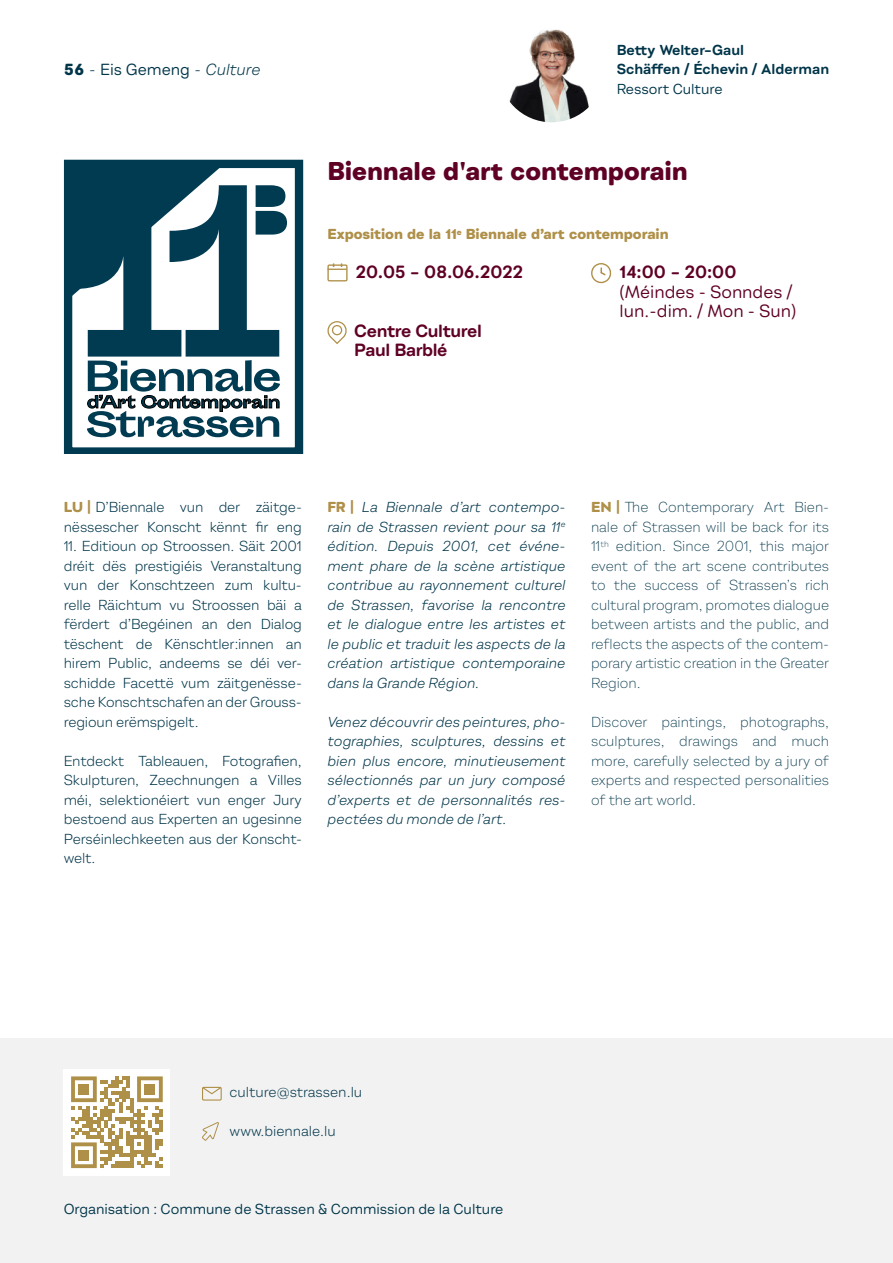
<style>
.page{position:relative;width:893px;height:1263px;background:#fff}
.page>*{position:absolute;margin:0;border:0;box-sizing:border-box;transform-origin:0 0}
.t1{font:800 24px "Montreux GS";color:#5f0025}
.t2{font:700 16.5px/19.5px "Montreux GS";letter-spacing:-.03em;color:#5f0025}
.t3{font:16.5px/19.5px "Montreux GS";color:#5f0025}
.t4{font:15px "Montreux GS";color:#003549}
.t5{font:13.5px/19.5px "Montreux GS";letter-spacing:-.01em;color:#003549;text-align:justify}
.t6{font:italic 13.5px/19.5px "Montreux GS";color:#003549;text-align:justify}
.t7{font:300 13.5px/19.5px "Montreux GS";letter-spacing:-.01em;color:#003549;text-align:justify}
.t8{font:13.5px "Montreux GS";color:#003549}
.t9{font:800 13.5px "Montreux GS";color:#af9049}
.t10{font:700 13.5px/19.5px "Montreux GS";color:#003549}
.s1{font-weight:800}
.s2{font-style:inherit}
.s3{font-style:italic}
.s4{font-weight:800;color:#af9049}
.s5{font-weight:800;font-style:normal;color:#af9049}
</style>
<div class="page">
<svg style="left:64px;top:160px;width:239px;height:294px"></svg>
<div style="left:0;top:1039px;width:893px;height:224px;background:#f2f2f2"></div>
<div style="left:202px;top:1087px;width:20px;height:13px;border:1px solid #af9049"></div>
<svg style="left:202px;top:1086px;width:20px;height:9px"></svg>
<svg style="left:202px;top:1122px;width:17px;height:19px"></svg>
<div style="left:327px;top:264px;width:21px;height:17px;border:1px solid #af9049"></div>
<svg style="left:328px;top:263px;width:19px;height:7px"></svg>
<svg style="left:591px;top:263px;width:21px;height:20px"></svg>
<svg style="left:327px;top:321px;width:20px;height:23px"></svg>
<div style="left:64px;top:1069px;width:106px;height:106px;background:#fff"></div>
<svg style="left:71px;top:1076px;width:92px;height:92px"></svg>
<div style="left:78px;top:1084px;width:11px;height:11px;background:#af9049"></div>
<div style="left:144px;top:1084px;width:11px;height:11px;background:#af9049"></div>
<div style="left:78px;top:1150px;width:11px;height:11px;background:#af9049"></div>
<img style="left:498px;top:16px;width:107px;height:106px;border-radius:53px">
<p class="t4" style="left:64px;top:61px;width:198px"><span class="s1">56</span> <span class="s2">-</span> Eis Gemeng <span class="s2">-</span> <span class="s3">Culture</span></p>
<p class="t10" style="left:617px;top:40px;width:214px">Betty Welter–Gaul<br>Schäffen / Échevin / Alderman</p>
<p class="t8" style="left:617px;top:80px;width:108px">Ressort Culture</p>
<h1 class="t1" style="left:327px;top:155px;width:362px">Biennale d'art contemporain</h1>
<p class="t9" style="left:327px;top:225px;width:343px">Exposition de la 11<sup>e</sup> Biennale d’art contemporain</p>
<p class="t2" style="left:356px;top:263px;width:169px">20.05 – 08.06.2022</p>
<p class="t2" style="left:619px;top:263px;width:119px">14:00 – 20:00</p>
<p class="t3" style="left:619px;top:282px;width:179px">(Méindes - Sonndes / lun.-dim. / Mon - Sun)</p>
<p class="t2" style="left:354px;top:321px;width:129px">Centre Culturel<br>Paul Barblé</p>
<p class="t5" style="left:64px;top:497px;width:240px"><span class="s4">LU |</span> D’Biennale vun der zäitge&shy;nëssescher Konscht kënnt fir eng</p>
<p class="t5" style="left:64px;top:536px;width:240px">11. Editioun op Stroossen. Säit 2001 dréit dës prestigiéis Veranstaltung vun der Konschtzeen zum kultu&shy;relle Räichtum vu Stroossen bäi a fërdert d’Begéinen an den Dialog tëschent de Kënschtler:innen an hirem Public, andeems se déi ver&shy;schidde Facettë vum zäitgenësse&shy;sche Konschtschafen an der Grouss&shy;regioun erëmspigelt.</p>
<p class="t5" style="left:64px;top:751px;width:240px">Entdeckt Tableauen, Fotografien, Skulpturen, Zeechnungen a Villes méi, selektionéiert vun enger Jury bestoend aus Experten an ugesinne Perséinlechkeeten aus der Konscht&shy;welt.</p>
<p class="t6" style="left:327px;top:497px;width:240px"><span class="s5">FR |</span> La Biennale d’art contempo&shy;rain de Strassen revient pour sa 11<sup>e </sup>édition. Depuis 2001, cet événe&shy;ment phare de la scène artistique contribue au rayonnement culturel de Strassen, favorise la rencontre et le dialogue entre les artistes et le public et traduit les aspects de la création artistique contemporaine dans la Grande Région.</p>
<p class="t6" style="left:327px;top:712px;width:240px">Venez découvrir des peintures, pho&shy;tographies, sculptures, dessins et bien plus encore, minutieusement sélectionnés par un jury composé d’experts et de personnalités res&shy;pectées du monde de l’art.</p>
<p class="t7" style="left:591px;top:497px;width:240px"><span class="s4">EN |</span> The Contemporary Art Bien&shy;nale of Strassen will be back for its 11<sup>th</sup> edition. Since 2001, this major event of the art scene contributes to the success of Strassen’s rich cultural program, promotes dialogue between artists and the public, and reflects the aspects of the contem&shy;porary artistic creation in the Greater Region.</p>
<p class="t7" style="left:591px;top:712px;width:240px">Discover paintings, photographs, sculptures, drawings and much more, carefully selected by a jury of experts and respected personalities of the art world.</p>
<p class="t5" style="left:230px;top:1082px;width:134px">culture@strassen.lu</p>
<p class="t5" style="left:230px;top:1121px;width:108px">www.biennale.lu</p>
<p class="t8" style="left:64px;top:1201px;width:441px">Organisation : Commune de Strassen &amp; Commission de la Culture</p>
</div>
